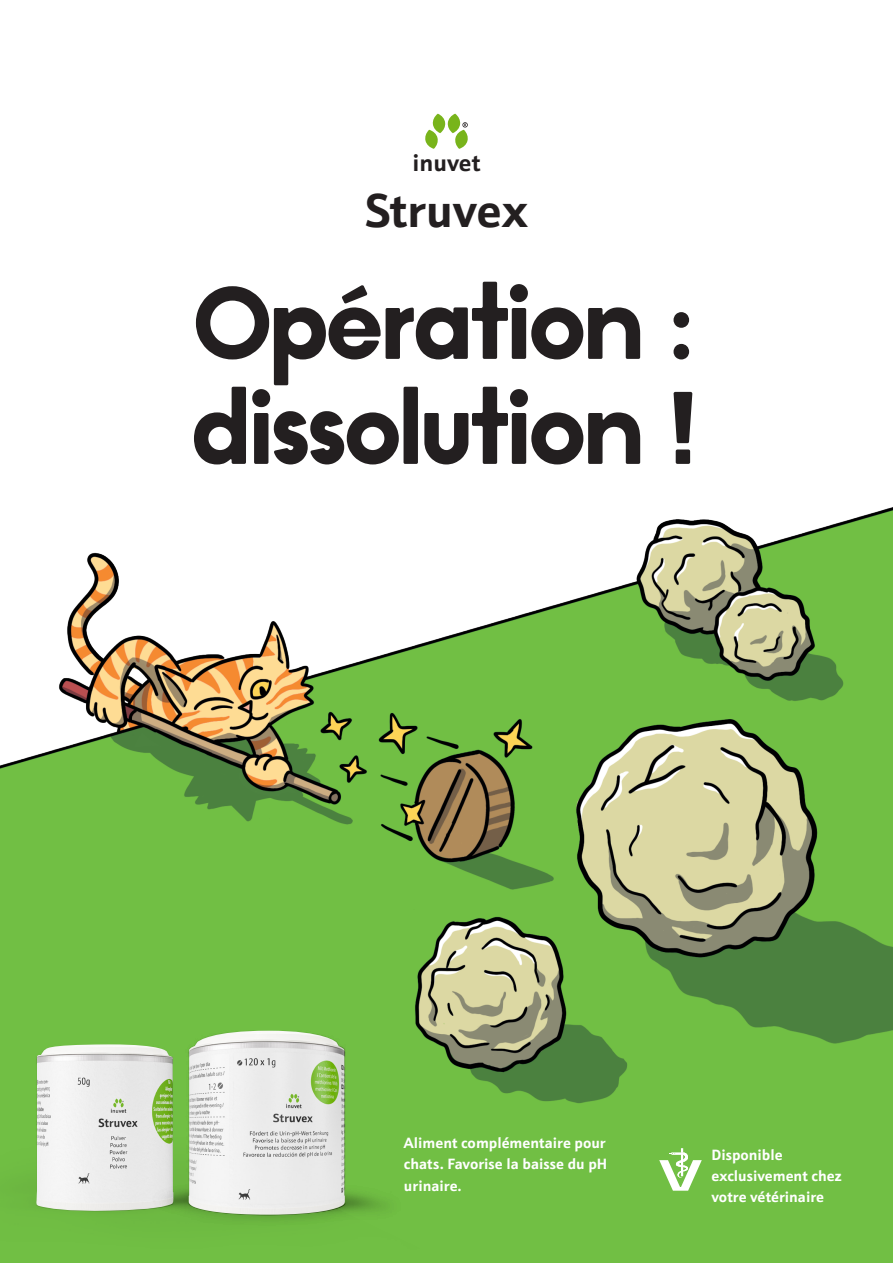
<style>
.page{position:relative;width:893px;height:1263px;background:#fff}
.page>*{position:absolute;margin:0;border:0;box-sizing:border-box;transform-origin:0 0}
.H0_48_pt{font:96px/105px "Anaheim Gothic";color:#231f20}
.H1_32_pt_zentriert{font:700 48px "Schnebel Sans ME";letter-spacing:-.005em;color:#231f20}
.p_16_pt_Zentriert{font:700 24px "Schnebel Sans ME";color:#231f20}
.p_10_pt{font:700 15px/21.3px "Schnebel Sans ME";color:#fff}
</style>
<div class="page">
<img style="left:0;top:507px;width:893px;height:756px">
<svg style="left:425px;top:114px;width:43px;height:35px"></svg>
<svg style="left:659px;top:1148px;width:43px;height:43px"></svg>
<div style="left:0;top:866px;width:444px;height:397px;background:#71bf44"></div>
<img style="left:35px;top:1044px;width:94px;height:168px">
<img style="left:129px;top:985px;width:276px;height:276px">
<img style="left:189px;top:1031px;width:156px;height:184px">
<p class="p_16_pt_Zentriert" style="left:412px;top:142px;width:70px">inuvet</p>
<p class="H1_32_pt_zentriert" style="left:365px;top:170px;width:164px">Struvex</p>
<p class="H0_48_pt" style="left:194px;top:270px;width:507px">Opération : dissolution !</p>
<p class="p_10_pt" style="left:404px;top:1131px;width:205px;text-align:justify">Aliment complémentaire pour chats. Favorise la baisse du pH urinaire.</p>
<p class="p_10_pt" style="left:711px;top:1143px;width:132px">Disponible exclusivement chez votre vétérinaire</p>
</div>
